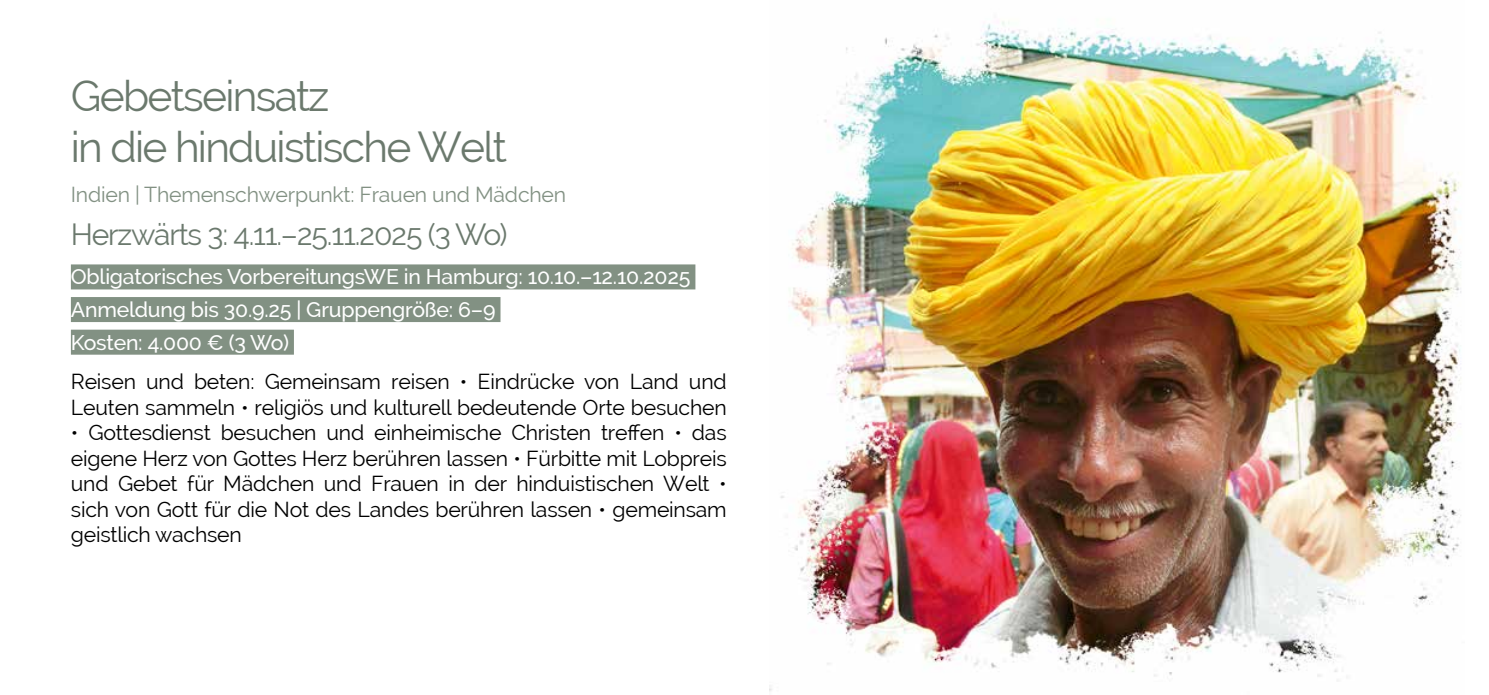
<style>
.page{position:relative;width:1489px;height:695px;background:#fff}
.page>*{position:absolute;margin:0;border:0;box-sizing:border-box;transform-origin:0 0}
.t1{font:42.5px/51px "Raleway";letter-spacing:-.04em;color:#6b796d}
.t2{font:30px "Raleway";letter-spacing:-.04em;color:#6b796d}
.t3{font:21.25px/25.5px "Raleway";letter-spacing:-.01em;color:#000}
.t4{font:500 21.25px/32.5px "Raleway";letter-spacing:-.01em;color:#fff}
.t5{font:21.25px "Raleway";letter-spacing:-.01em;color:#829183}
</style>
<div class="page">
<img style="left:769px;top:21px;width:692px;height:671px">
<div style="left:71px;top:264px;width:624px;height:25px;background:#829183"></div>
<div style="left:71px;top:297px;width:429px;height:25px;background:#829183"></div>
<div style="left:71px;top:329px;width:223px;height:25px;background:#829183"></div>
<h1 class="t1" style="left:71px;top:70px;width:437px">Gebetseinsatz<br>in die hinduistische Welt</h1>
<p class="t5" style="left:71px;top:182px;width:496px">Indien | Themenschwerpunkt: Frauen und Mädchen</p>
<h2 class="t2" style="left:71px;top:217px;width:438px">Herzwärts 3: 4.11.–25.11.2025 (3 Wo)</h2>
<p class="t4" style="left:71px;top:261px;width:621px">Obligatorisches VorbereitungsWE in Hamburg: 10.10.–12.10.2025<br>Anmeldung bis 30.9.25 | Gruppengröße: 6–9<br>Kosten: 4.000 € (3 Wo)</p>
<p class="t3" style="left:71px;top:369px;width:657px">Reisen und beten: Gemeinsam reisen • Eindrücke von Land und<br>Leuten sammeln • religiös und kulturell bedeutende Orte besuchen</p>
<p class="t3" style="left:71px;top:420px;width:657px;text-align:justify">• Gottesdienst besuchen und einheimische Christen treffen • das eigene Herz von Gottes Herz berühren lassen • Fürbitte mit Lobpreis und Gebet für Mädchen und Frauen in der hinduistischen Welt • sich von Gott für die Not des Landes berühren lassen • gemeinsam geistlich wachsen</p>
</div>
